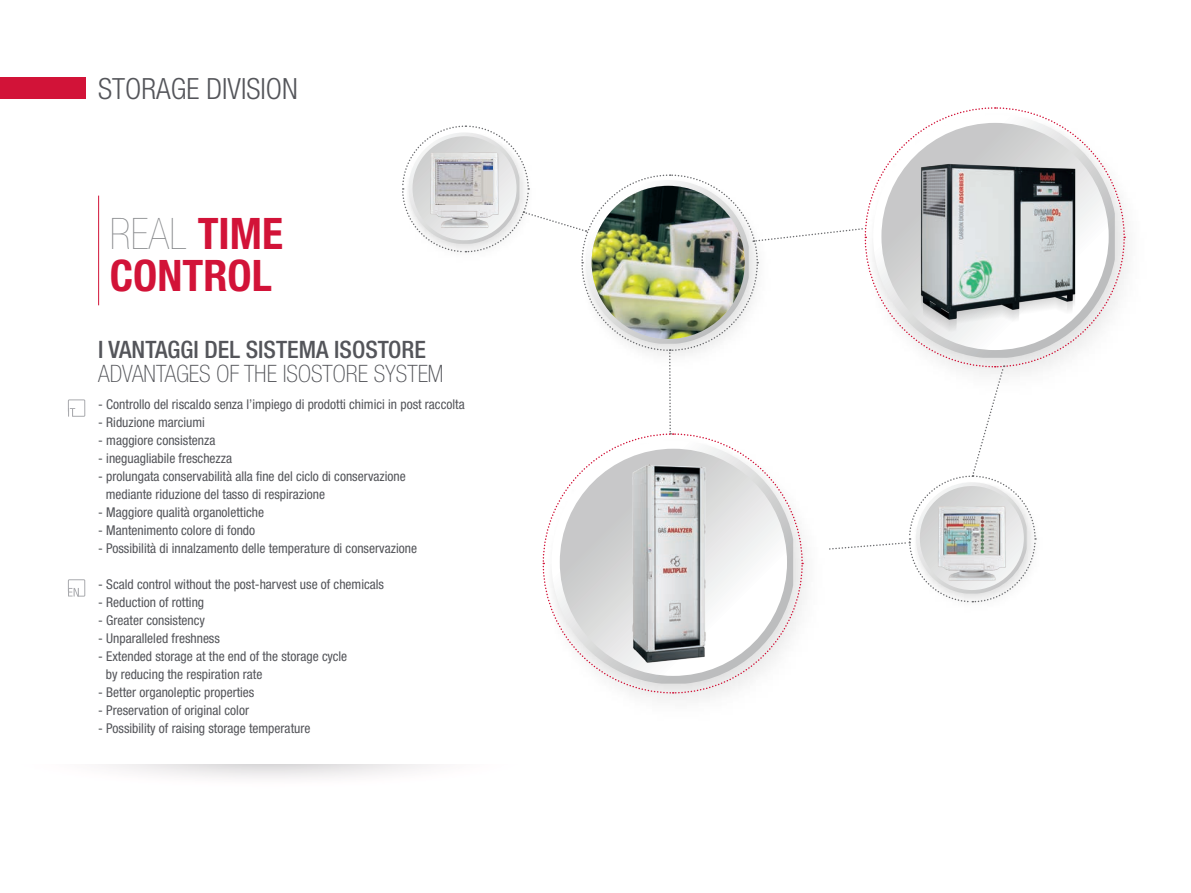
<style>
.page{position:relative;width:1191px;height:893px;background:#fff}
.page>*{position:absolute;margin:0;border:0;box-sizing:border-box;transform-origin:0 0}
.t1{font:900 condensed 43.5px "Helvetica Neue";color:#808285}
.t2{font:700 condensed 43.5px "Helvetica Neue";color:#d21338}
.t3{font:300 condensed 29.25px "Helvetica Neue";color:#54555a}
.t4{font:100 condensed 24px "Helvetica Neue";color:#54555a}
.t5{font:500 condensed 24px "Helvetica Neue";color:#54555a}
.t6{font:condensed 13.5px "Helvetica Neue";color:#54555a}
.s1{font-weight:700;color:#d21338}
</style>
<div class="page">
<hr style="left:98px;top:196px;width:1px;height:109px;background:#d21338">
<div style="left:0;top:77px;width:85px;height:22px;background:#d21338"></div>
<svg style="left:402px;top:107px;width:723px;height:587px"></svg>
<img style="left:629px;top:462px;width:79px;height:203px">
<img style="left:435px;top:160px;width:58px;height:45px">
<svg style="left:68px;top:399px;width:18px;height:18px"></svg>
<svg style="left:68px;top:579px;width:18px;height:18px"></svg>
<p class="t3" style="left:98px;top:72px;width:201px">STORAGE DIVISION</p>
<p class="t1" style="left:110px;top:209px;width:174px">REAL <span class="s1">TIME</span></p>
<p class="t2" style="left:110px;top:249px;width:163px">CONTROL</p>
<p class="t5" style="left:98px;top:335px;width:329px">I VANTAGGI DEL SISTEMA ISOSTORE</p>
<p class="t4" style="left:98px;top:360px;width:347px">ADVANTAGES OF THE ISOSTORE SYSTEM</p>
<p class="t6" style="left:98px;top:396px;width:368px">- Controllo del riscaldo senza l’impiego di prodotti chimici in post raccolta</p>
<p class="t6" style="left:98px;top:414px;width:108px">- Riduzione marciumi</p>
<p class="t6" style="left:98px;top:432px;width:119px">- maggiore consistenza</p>
<p class="t6" style="left:98px;top:450px;width:135px">- ineguagliabile freschezza</p>
<p class="t6" style="left:98px;top:468px;width:309px">- prolungata conservabilità alla fine del ciclo di conservazione</p>
<p class="t6" style="left:106px;top:486px;width:221px">mediante riduzione del tasso di respirazione</p>
<p class="t6" style="left:98px;top:504px;width:167px">- Maggiore qualità organolettiche</p>
<p class="t6" style="left:98px;top:522px;width:158px">- Mantenimento colore di fondo</p>
<p class="t6" style="left:98px;top:540px;width:320px">- Possibilità di innalzamento delle temperature di conservazione</p>
<p class="t6" style="left:98px;top:576px;width:287px">- Scald control without the post-harvest use of chemicals</p>
<p class="t6" style="left:98px;top:594px;width:107px">- Reduction of rotting</p>
<p class="t6" style="left:98px;top:612px;width:108px">- Greater consistency</p>
<p class="t6" style="left:98px;top:630px;width:123px">- Unparalleled freshness</p>
<p class="t6" style="left:98px;top:648px;width:250px">- Extended storage at the end of the storage cycle</p>
<p class="t6" style="left:106px;top:666px;width:158px">by reducing the respiration rate</p>
<p class="t6" style="left:98px;top:684px;width:158px">- Better organoleptic properties</p>
<p class="t6" style="left:98px;top:702px;width:152px">- Preservation of original color</p>
<p class="t6" style="left:98px;top:720px;width:214px">- Possibility of raising storage temperature</p>
</div>
